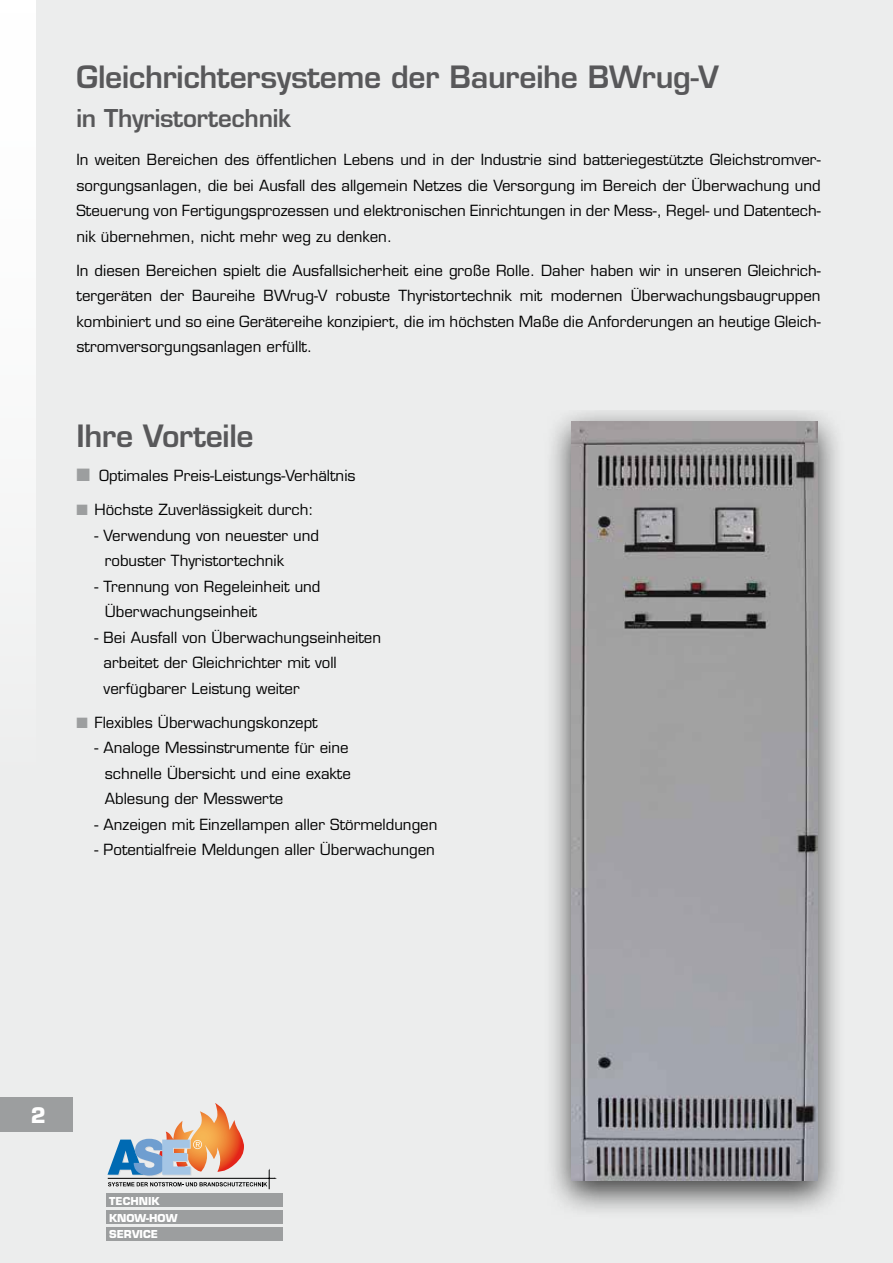
<style>
.page{position:relative;width:893px;height:1263px;background:#eceded}
.page>*{position:absolute;margin:0;border:0;box-sizing:border-box;transform-origin:0 0}
.t1{font:600 30px "Eurostile";letter-spacing:-.01em;color:#58585a}
.t2{font:600 24px "Eurostile";letter-spacing:-.01em;color:#58585a}
.t3{font:700 21px "Eurostile";color:#fff}
.t4{font:15px/25.5px "Eurostile";color:#000}
.t5{font:700 10.65px/16.8px "Eurostile";color:#fff}
.s1{color:#9c9e9f}
</style>
<div class="page">
<div style="left:0;top:0;width:35px;height:783px;background:#fff"></div>
<div style="left:543px;top:410px;width:303px;height:810px;background:#000;opacity:.75"></div>
<img style="left:572px;top:421px;width:246px;height:760px">
<svg style="left:107px;top:1103px;width:170px;height:86px"></svg>
<div style="left:106px;top:1194px;width:176px;height:13px;background:#9c9e9f"></div>
<div style="left:106px;top:1211px;width:176px;height:13px;background:#9c9e9f"></div>
<div style="left:106px;top:1227px;width:176px;height:14px;background:#9c9e9f"></div>
<div style="left:0;top:1097px;width:72px;height:34px;background:#9c9e9f"></div>
<h1 class="t1" style="left:77px;top:58px;width:644px">Gleichrichtersysteme der Baureihe BWrug-V</h1>
<h2 class="t2" style="left:77px;top:103px;width:216px">in Thyristortechnik</h2>
<p class="t4" style="left:77px;top:147px;width:746px;text-align:justify">In weiten Bereichen des öffentlichen Lebens und in der Industrie sind batteriegestützte Gleichstromver&shy;sorgungsanlagen, die bei Ausfall des allgemein Netzes die Versorgung im Bereich der Überwachung und Steuerung von Fertigungsprozessen und elektronischen Einrichtungen in der Mess-, Regel- und Datentech&shy;nik übernehmen, nicht mehr weg zu denken.</p>
<p class="t4" style="left:77px;top:257px;width:746px;text-align:justify">In diesen Bereichen spielt die Ausfallsicherheit eine große Rolle. Daher haben wir in unseren Gleichrich&shy;tergeräten der Baureihe BWrug-V robuste Thyristortechnik mit modernen Überwachungsbaugruppen kombiniert und so eine Gerätereihe konzipiert, die im höchsten Maße die Anforderungen an heutige Gleich&shy;stromversorgungsanlagen erfüllt.</p>
<h1 class="t1" style="left:77px;top:418px;width:179px">Ihre Vorteile</h1>
<p class="t4" style="left:77px;top:463px;width:281px"><span class="s1">■</span> Optimales Preis-Leistungs-Verhältnis</p>
<p class="t4" style="left:77px;top:497px;width:239px"><span class="s1">■</span> Höchste Zuverlässigkeit durch:</p>
<p class="t4" style="left:105px;top:523px;width:216px;text-indent:-10px">- Verwendung von neuester und robuster Thyristortechnik</p>
<p class="t4" style="left:105px;top:574px;width:217px;text-indent:-10px">- Trennung von Regeleinheit und<br>Überwachungseinheit</p>
<p class="t4" style="left:104px;top:625px;width:279px;text-indent:-9px">- Bei Ausfall von Überwachungseinheiten arbeitet der Gleichrichter mit voll verfügbarer Leistung weiter</p>
<p class="t4" style="left:77px;top:710px;width:243px"><span class="s1">■</span> Flexibles Überwachungskonzept</p>
<p class="t4" style="left:105px;top:735px;width:247px;text-indent:-10px">- Analoge Messinstrumente für eine schnelle Übersicht und eine exakte<br>Ablesung der Messwerte</p>
<p class="t4" style="left:94px;top:812px;width:344px">- Anzeigen mit Einzellampen aller Störmeldungen</p>
<p class="t4" style="left:94px;top:837px;width:342px">- Potentialfreie Meldungen aller Überwachungen</p>
<h3 class="t3" style="left:31px;top:1102px;width:17px">2</h3>
<p class="t5" style="left:109px;top:1192px;width:70px">TECHNIK<br>KNOW-HOW<br>SERVICE</p>
</div>
